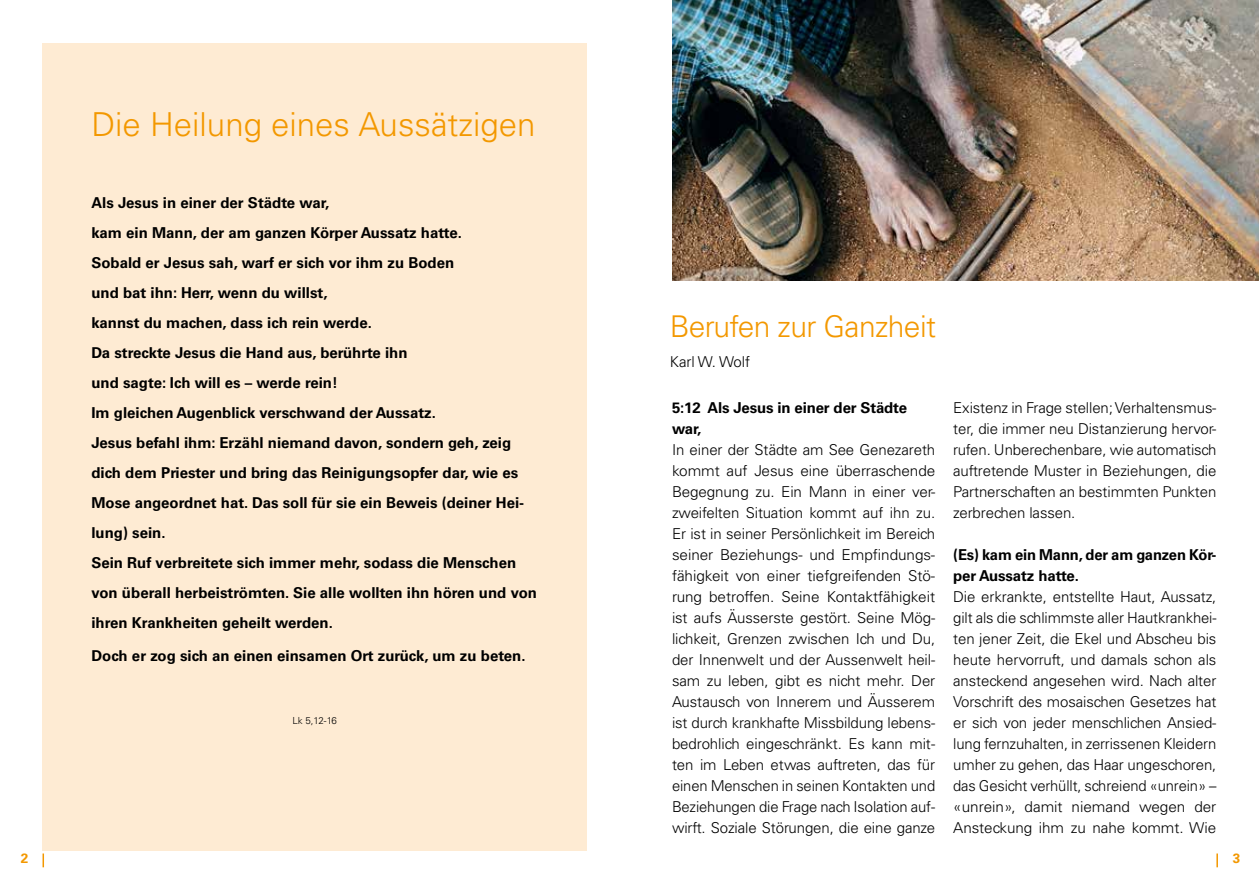
<style>
.page{position:relative;width:1259px;height:893px;background:#fff}
.page>*{position:absolute;margin:0;border:0;box-sizing:border-box;transform-origin:0 0}
.t1{font:300 33px "Univers LT Std";color:#f39800}
.t2{font:300 30px "Univers LT Std";letter-spacing:-.02em;color:#f39800}
.t3{font:300 15px/21px "Univers LT Std";letter-spacing:-.005em;color:#000;text-align:justify}
.t4{font:700 15px/30px "Univers LT Std";color:#000}
.t5{font:700 13.5px "Univers LT Std";color:#f39800}
.t6{font:300 9.75px "Univers LT Std";color:#000}
</style>
<div class="page">
<img style="left:672px;top:0;width:587px;height:281px">
<div style="left:43px;top:43px;width:544px;height:807px;background:#feebd3"></div>
<svg style="left:43px;top:853px;width:1px;height:14px"></svg>
<svg style="left:1216px;top:853px;width:2px;height:14px"></svg>
<p class="t5" style="left:21px;top:851px;width:9px">2</p>
<h1 class="t1" style="left:91px;top:104px;width:445px">Die Heilung eines Aussätzigen</h1>
<p class="t4" style="left:91px;top:187px;width:447px">Als Jesus in einer der Städte war,<br>kam ein Mann, der am ganzen Körper Aussatz hatte.<br>Sobald er Jesus sah, warf er sich vor ihm zu Boden<br>und bat ihn: Herr, wenn du willst,<br>kannst du machen, dass ich rein werde.<br>Da streckte Jesus die Hand aus, berührte ihn<br>und sagte: Ich will es – werde rein!<br>Im gleichen Augenblick verschwand der Aussatz.<br>Jesus befahl ihm: Erzähl niemand davon, sondern geh, zeig dich dem Priester und bring das Reinigungsopfer dar, wie es Mose angeordnet hat. Das soll für sie ein Beweis (deiner Hei&shy;lung) sein.<br>Sein Ruf verbreitete sich immer mehr, sodass die Menschen von überall herbeiströmten. Sie alle wollten ihn hören und von ihren Krankheiten geheilt werden.</p>
<p class="t4" style="left:91px;top:640px;width:435px">Doch er zog sich an einen einsamen Ort zurück, um zu beten.</p>
<p class="t6" style="left:292px;top:714px;width:46px">Lk 5,12-16</p>
<h2 class="t2" style="left:670px;top:308px;width:268px">Berufen zur Ganzheit</h2>
<p class="t3" style="left:670px;top:351px;width:82px">Karl W. Wolf</p>
<p class="t4" style="left:672px;top:397px;width:236px;line-height:21px">5:12 Als Jesus in einer der Städte war,</p>
<p class="t3" style="left:672px;top:439px;width:265px">In einer der Städte am See Genezareth kommt auf Jesus eine überraschende Begegnung zu. Ein Mann in einer ver&shy;zweifelten Situation kommt auf ihn zu.<br>Er ist in seiner Persönlichkeit im Bereich seiner Beziehungs- und Empfindungs&shy;fähigkeit von einer tiefgreifenden Stö&shy;rung betroffen. Seine Kontaktfähigkeit ist aufs Äusserste gestört. Seine Mög&shy;lichkeit, Grenzen zwischen Ich und Du, der Innenwelt und der Aussenwelt heil&shy;sam zu leben, gibt es nicht mehr. Der Austausch von Innerem und Äusserem ist durch krankhafte Missbildung lebens&shy;bedrohlich eingeschränkt. Es kann mit&shy;ten im Leben etwas auftreten, das für einen Menschen in seinen Kontakten und Beziehungen die Frage nach Isolation auf&shy;wirft. Soziale Störungen, die eine ganze</p>
<p class="t3" style="left:953px;top:397px;width:265px">Existenz in Frage stellen; Verhaltensmus&shy;ter, die immer neu Distanzierung hervor&shy;rufen. Unberechenbare, wie automatisch auftretende Muster in Beziehungen, die Partnerschaften an bestimmten Punkten zerbrechen lassen.</p>
<p class="t4" style="left:953px;top:544px;width:265px;line-height:21px">(Es) kam ein Mann, der am ganzen Kör&shy;per Aussatz hatte.</p>
<p class="t3" style="left:953px;top:586px;width:265px">Die erkrankte, entstellte Haut, Aussatz, gilt als die schlimmste aller Hautkrankhei&shy;ten jener Zeit, die Ekel und Abscheu bis heute hervorruft, und damals schon als ansteckend angesehen wird. Nach alter Vorschrift des mosaischen Gesetzes hat er sich von jeder menschlichen Ansied&shy;lung fernzuhalten, in zerrissenen Kleidern umher zu gehen, das Haar ungeschoren, das Gesicht verhüllt, schreiend «unrein» – «unrein», damit niemand wegen der Ansteckung ihm zu nahe kommt. Wie</p>
<p class="t5" style="left:1232px;top:851px;width:9px">3</p>
</div>
